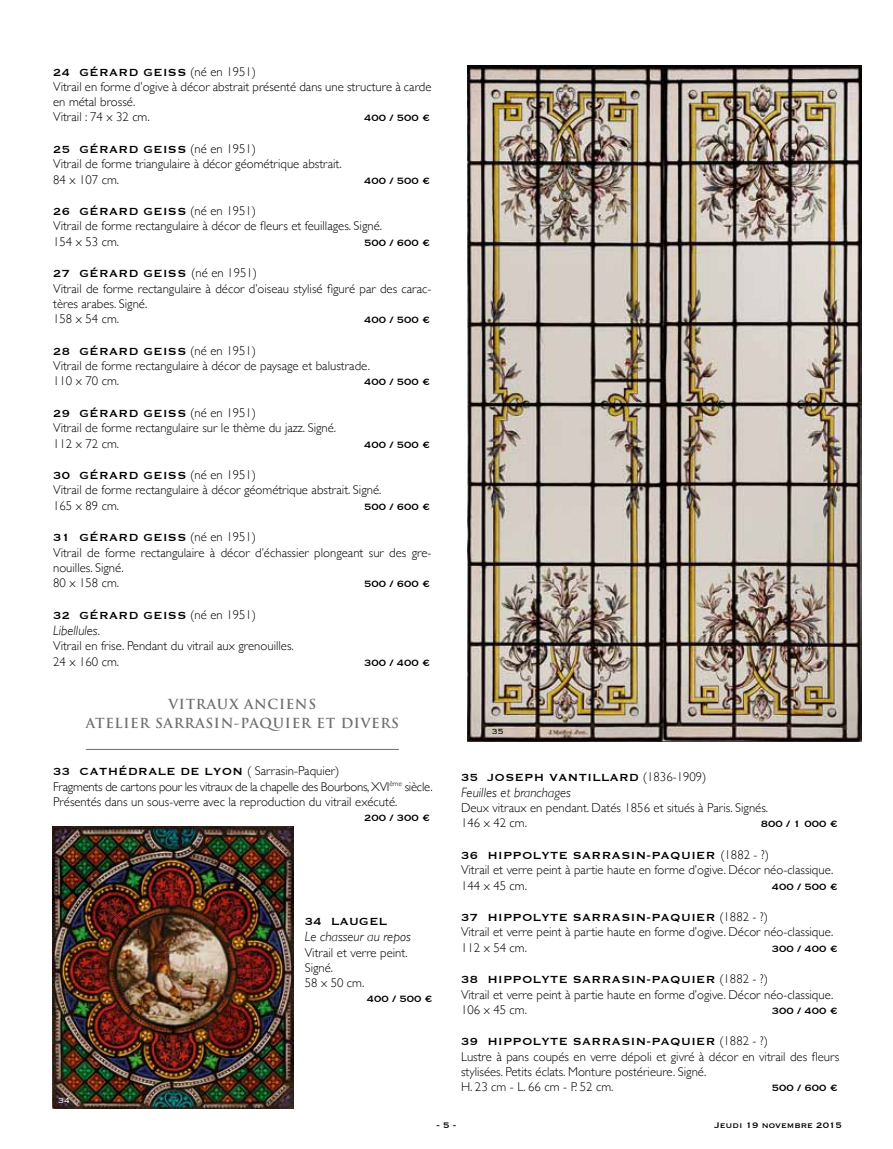
<style>
.page{position:relative;width:893px;height:1149px;background:#fff}
.page>*{position:absolute;margin:0;border:0;box-sizing:border-box;transform-origin:0 0}
.t1{font:13.5px "Copperplate";letter-spacing:.03em;color:#000}
.t2{font:italic 300 13.5px "Gill Sans";color:#000}
.t3{font:700 13.5px "Trajan Pro";letter-spacing:.05em;color:#6e6e6e}
.t4{font:300 12.75px/15.3px "Gill Sans";color:#000}
.t5{font:300 12.75px/15.3px "Gill Sans";letter-spacing:-.02em;color:#000}
.t6{font:12px "Copperplate";color:#000}
.t7{font:10.5px "Copperplate";color:#000}
.t8{font:300 9.75px "Copperplate";color:#fff}
.t9{font:300 9.75px "Copperplate";color:#000}
.s1{font-family:"Gill Sans";font-weight:300;font-size:12.75px}
</style>
<div class="page">
<hr style="left:86px;top:748px;width:313px;height:1px;background:#6e6e6e">
<img style="left:53px;top:826px;width:240px;height:282px">
<img style="left:468px;top:65px;width:393px;height:676px">
<p class="t1" style="left:53px;top:63px;width:204px">24 Gérard Geiss <span class="s1">(né en 1951)</span></p>
<p class="t4" style="left:53px;top:78px;width:380px">Vitrail en forme d’ogive à décor abstrait présenté dans une structure à carde en métal brossé.<br>Vitrail : 74 x 32 cm.</p>
<p class="t6" style="left:364px;top:110px;width:67px">400 / 500 €</p>
<p class="t1" style="left:53px;top:140px;width:204px">25 Gérard Geiss <span class="s1">(né en 1951)</span></p>
<p class="t4" style="left:53px;top:156px;width:290px">Vitrail de forme triangulaire à décor géométrique abstrait.<br>84 x 107 cm.</p>
<p class="t6" style="left:364px;top:172px;width:67px">400 / 500 €</p>
<p class="t1" style="left:53px;top:203px;width:204px">26 Gérard Geiss <span class="s1">(né en 1951)</span></p>
<p class="t4" style="left:53px;top:218px;width:330px">Vitrail de forme rectangulaire à décor de fleurs et feuillages. Signé.<br>154 x 53 cm.</p>
<p class="t6" style="left:364px;top:235px;width:67px">500 / 600 €</p>
<p class="t1" style="left:53px;top:265px;width:205px">27 Gérard Geiss <span class="s1">(né en 1951)</span></p>
<p class="t4" style="left:53px;top:280px;width:380px">Vitrail de forme rectangulaire à décor d’oiseau stylisé figuré par des carac&shy;tères arabes. Signé.<br>158 x 54 cm.</p>
<p class="t6" style="left:364px;top:312px;width:67px">400 / 500 €</p>
<p class="t1" style="left:53px;top:342px;width:204px">28 Gérard Geiss <span class="s1">(né en 1951)</span></p>
<p class="t4" style="left:53px;top:357px;width:318px">Vitrail de forme rectangulaire à décor de paysage et balustrade.<br>110 x 70 cm.</p>
<p class="t6" style="left:364px;top:374px;width:67px">400 / 500 €</p>
<p class="t1" style="left:53px;top:404px;width:204px">29 Gérard Geiss <span class="s1">(né en 1951)</span></p>
<p class="t4" style="left:53px;top:419px;width:284px">Vitrail de forme rectangulaire sur le thème du jazz. Signé.<br>112 x 72 cm.</p>
<p class="t6" style="left:364px;top:436px;width:67px">400 / 500 €</p>
<p class="t1" style="left:53px;top:466px;width:204px">30 Gérard Geiss <span class="s1">(né en 1951)</span></p>
<p class="t4" style="left:53px;top:482px;width:330px">Vitrail de forme rectangulaire à décor géométrique abstrait. Signé.<br>165 x 89 cm.</p>
<p class="t6" style="left:364px;top:498px;width:67px">500 / 600 €</p>
<p class="t1" style="left:53px;top:528px;width:204px">31 Gérard Geiss <span class="s1">(né en 1951)</span></p>
<p class="t4" style="left:53px;top:544px;width:380px">Vitrail de forme rectangulaire à décor d’échassier plongeant sur des gre&shy;nouilles. Signé.<br>80 x 158 cm.</p>
<p class="t6" style="left:364px;top:576px;width:67px">500 / 600 €</p>
<p class="t1" style="left:53px;top:606px;width:204px">32 Gérard Geiss <span class="s1">(né en 1951)</span></p>
<p class="t2" style="left:53px;top:622px;width:49px">Libellules.</p>
<p class="t4" style="left:53px;top:637px;width:242px">Vitrail en frise. Pendant du vitrail aux grenouilles.<br>24 x 160 cm.</p>
<p class="t3" style="left:168px;top:695px;width:12px">VITRAU</p>
<p class="t3" style="left:229px;top:695px;width:27px">X ANCIEN</p>
<p class="t3" style="left:308px;top:695px;width:9px">S</p>
<p class="t6" style="left:364px;top:654px;width:67px">300 / 400 €</p>
<p class="t3" style="left:86px;top:714px;width:11px">ATE</p>
<p class="t3" style="left:115px;top:714px;width:19px">LIER</p>
<p class="t3" style="left:155px;top:714px;width:21px">SARRA</p>
<p class="t3" style="left:205px;top:714px;width:79px">SIN -PAQUIER</p>
<p class="t3" style="left:317px;top:714px;width:36px">ET DIVER</p>
<p class="t3" style="left:391px;top:714px;width:9px">S</p>
<p class="t1" style="left:53px;top:762px;width:288px">33 Cathédrale de Lyon <span class="s1">( Sarrasin-Paquier)</span></p>
<p class="t5" style="left:53px;top:778px;width:381px">Fragments de cartons pour les vitraux de la chapelle des Bourbons, XVI<sup>ème</sup> siècle.<br>Présentés dans un sous-verre avec la reproduction du vitrail exécuté.</p>
<p class="t6" style="left:364px;top:810px;width:67px">200 / 300 €</p>
<p class="t8" style="left:58px;top:1093px;width:13px">34</p>
<p class="t1" style="left:305px;top:912px;width:84px">34 Laugel</p>
<p class="t2" style="left:305px;top:929px;width:108px">Le chasseur au repos</p>
<p class="t4" style="left:305px;top:944px;width:104px">Vitrail et verre peint.<br>Signé.<br>58 x 50 cm.</p>
<p class="t6" style="left:367px;top:990px;width:67px">400 / 500 €</p>
<p class="t9" style="left:492px;top:724px;width:13px">35</p>
<p class="t1" style="left:461px;top:767px;width:247px">35 Joseph Vantillard <span class="s1">(1836-1909)</span></p>
<p class="t2" style="left:461px;top:784px;width:112px">Feuilles et branchages</p>
<p class="t4" style="left:461px;top:799px;width:309px">Deux vitraux en pendant. Datés 1856 et situés à Paris. Signés.<br>146 x 42 cm.</p>
<p class="t6" style="left:761px;top:816px;width:78px">800 / 1 000 €</p>
<p class="t1" style="left:461px;top:846px;width:309px">36 H ippolyte Sarrasin-Paquier <span class="s1">(1882 - ?)</span></p>
<p class="t4" style="left:461px;top:861px;width:374px">Vitrail et verre peint à partie haute en forme d’ogive. Décor néo-classique.<br>144 x 45 cm.</p>
<p class="t6" style="left:772px;top:878px;width:67px">400 / 500 €</p>
<p class="t1" style="left:461px;top:908px;width:308px">37 H ippolyte Sarrasin-Paquier <span class="s1">(1882 - ?)</span></p>
<p class="t4" style="left:461px;top:923px;width:374px">Vitrail et verre peint à partie haute en forme d’ogive. Décor néo-classique.<br>112 x 54 cm.</p>
<p class="t6" style="left:772px;top:940px;width:67px">300 / 400 €</p>
<p class="t1" style="left:461px;top:970px;width:308px">38 H ippolyte Sarrasin-Paquier <span class="s1">(1882 - ?)</span></p>
<p class="t4" style="left:461px;top:985px;width:374px">Vitrail et verre peint à partie haute en forme d’ogive. Décor néo-classique.<br>106 x 45 cm.</p>
<p class="t6" style="left:772px;top:1002px;width:67px">300 / 400 €</p>
<p class="t1" style="left:461px;top:1032px;width:308px">39 H ippolyte Sarrasin-Paquier <span class="s1">(1882 - ?)</span></p>
<p class="t4" style="left:461px;top:1047px;width:380px">Lustre à pans coupés en verre dépoli et givré à décor en vitrail des fleurs stylisées. Petits éclats. Monture postérieure. Signé.<br>H. 23 cm - L. 66 cm - P. 52 cm.</p>
<p class="t6" style="left:772px;top:1079px;width:67px">500 / 600 €</p>
<p class="t7" style="left:437px;top:1117px;width:21px">- 5 -</p>
<p class="t7" style="left:714px;top:1117px;width:129px">Jeudi 19 novembre 2015</p>
</div>
